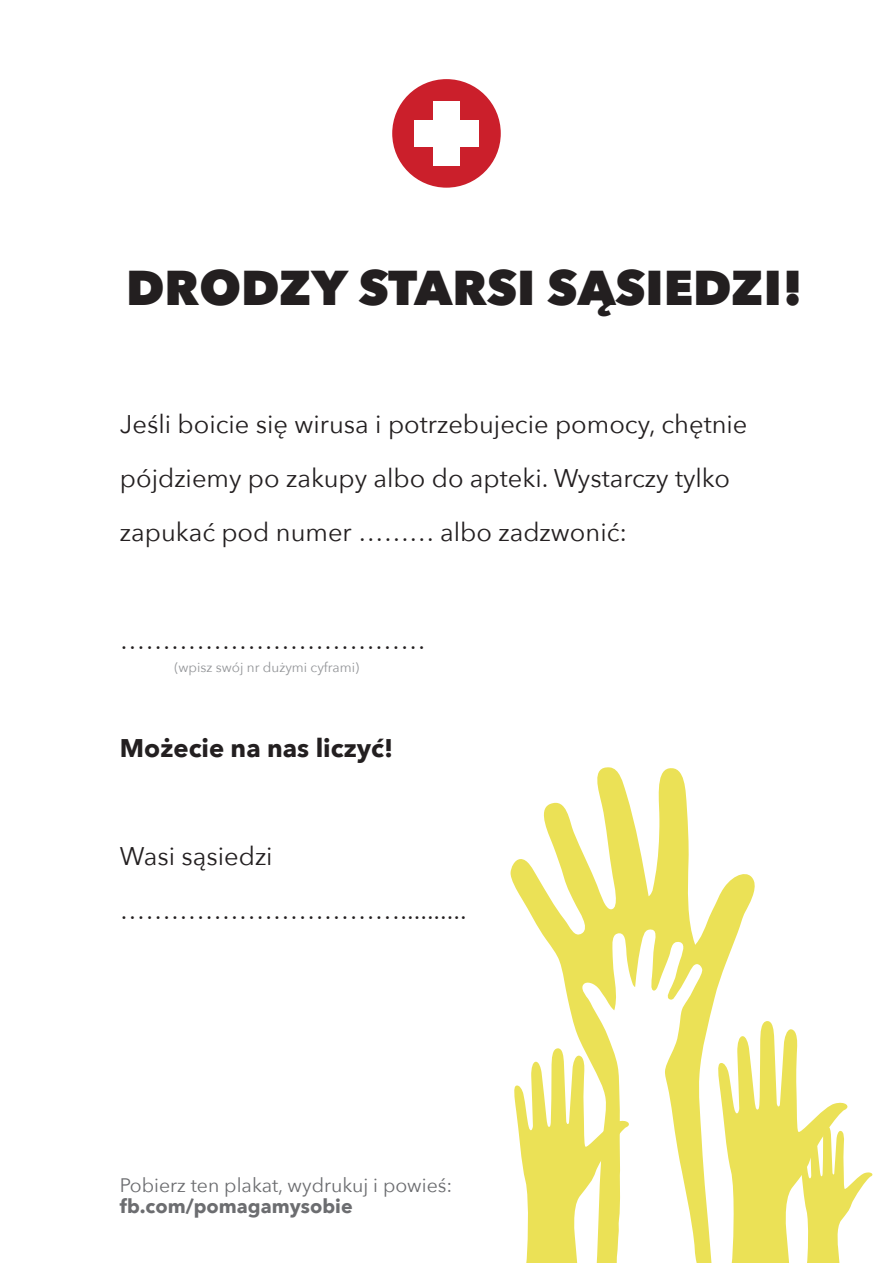
<style>
.page{position:relative;width:893px;height:1263px;background:#fff}
.page>*{position:absolute;margin:0;border:0;box-sizing:border-box;transform-origin:0 0}
.t1{font:800 48.75px "Avenir Next";color:#231f20}
.t2{font:25.5px/54px "Avenir Next";color:#231f20}
.t3{font:700 25.5px "Avenir Next";color:#231f20}
.t4{font:19.5px "Avenir Next";color:#6c6d70}
.t5{font:700 19.5px "Avenir Next";color:#6c6d70}
.t6{font:13.5px "Avenir Next";color:#939598}
</style>
<div class="page">
<svg style="left:757px;top:1021px;width:116px;height:242px"></svg>
<div style="left:392px;top:79px;width:109px;height:109px;background:#cb1f2b;border-radius:50%"></div>
<div style="left:433px;top:101px;width:26px;height:65px;background:#fff"></div>
<div style="left:414px;top:120px;width:65px;height:27px;background:#fff"></div>
<svg style="left:510px;top:767px;width:247px;height:496px"></svg>
<svg style="left:513px;top:928px;width:190px;height:335px"></svg>
<h1 class="t1" style="left:126px;top:257px;width:679px">DRODZY STARSI SĄSIEDZI!</h1>
<p class="t2" style="left:120px;top:396px;width:629px">Jeśli boicie się wirusa i potrzebujecie pomocy, chętnie pójdziemy po zakupy albo do apteki. Wystarczy tylko zapukać pod numer ……… albo zadzwonić:</p>
<p class="t2" style="left:120px;top:612px;width:307px">………………………………</p>
<p class="t6" style="left:174px;top:656px;width:186px">(wpisz swój nr dużymi cyframi)</p>
<p class="t3" style="left:120px;top:726px;width:275px">Możecie na nas liczyć!</p>
<p class="t2" style="left:120px;top:828px;width:348px">Wasi sąsiedzi ……………………………..........</p>
<p class="t4" style="left:120px;top:1168px;width:334px">Pobierz ten plakat, wydrukuj i powieś:</p>
<p class="t5" style="left:120px;top:1189px;width:234px">fb.com/pomagamysobie</p>
</div>
